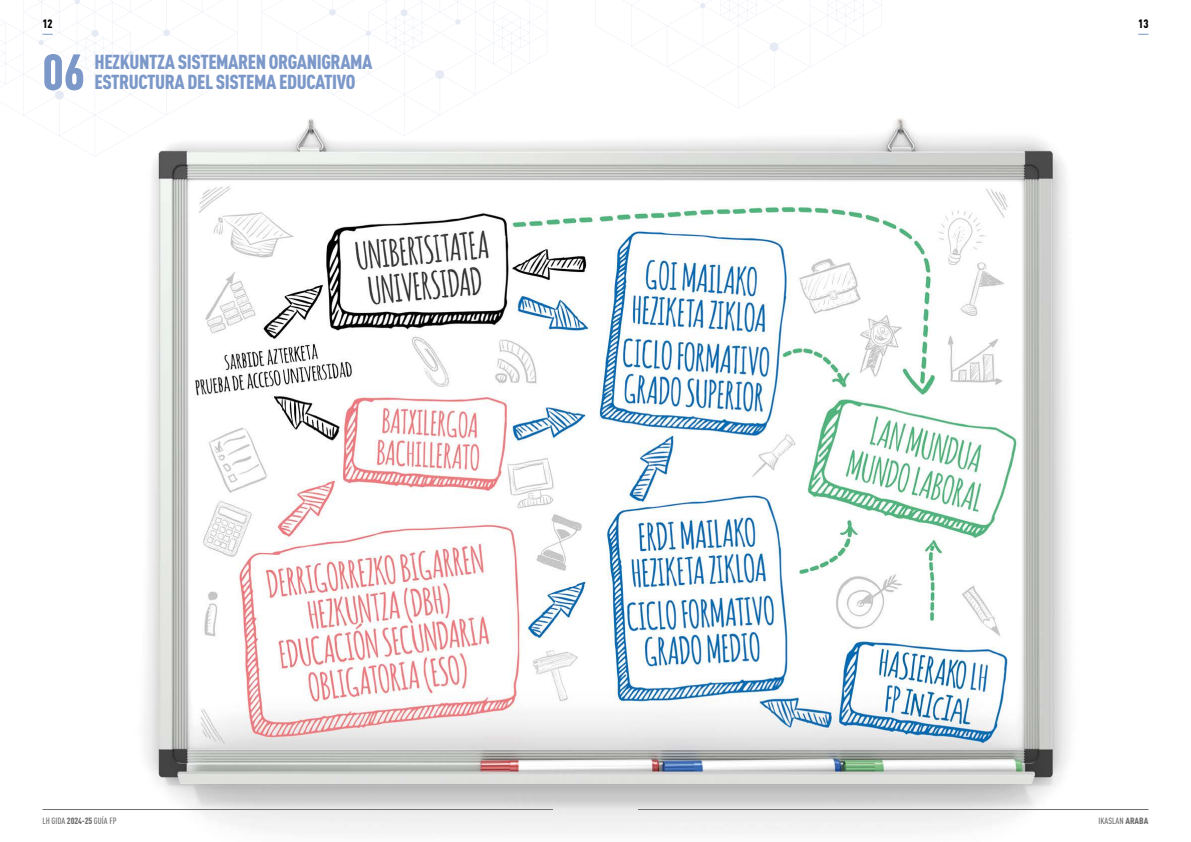
<style>
.page{position:relative;width:1191px;height:842px;background:#fff}
.page>*{position:absolute;margin:0;border:0;box-sizing:border-box;transform-origin:0 0}
.t1{font:900 condensed 50px "DIN Pro";color:#7b98c9}
.t2{font:900 condensed 20px "DIN Pro";letter-spacing:-.02em;color:#7b98c9}
.t3{font:900 condensed 12px "DIN Pro";color:#000}
.t4{font:500 condensed 9px "DIN Pro";color:#706f6f}
.s1{font-weight:900}
</style>
<div class="page">
<img style="left:42px;top:4px;width:1107px;height:829px">
<hr style="left:638px;top:809px;width:510px;height:1px;background:#706f6f">
<hr style="left:43px;top:809px;width:510px;height:1px;background:#706f6f">
<svg style="left:595px;top:0;width:286px;height:108px"></svg>
<svg style="left:261px;top:0;width:286px;height:136px"></svg>
<svg style="left:0;top:0;width:238px;height:157px"></svg>
<p class="t3" style="left:43px;top:15px;width:12px">12</p>
<p class="t3" style="left:1138px;top:15px;width:12px">13</p>
<p class="t2" style="left:94px;top:47px;width:280px">HEZKUNTZA SISTEMAREN ORGANIGRAMA</p>
<h1 class="t1" style="left:43px;top:33px;width:44px">06</h1>
<p class="t2" style="left:94px;top:67px;width:262px">ESTRUCTURA DEL SISTEMA EDUCATIVO</p>
<p class="t4" style="left:43px;top:814px;width:76px">LH GIDA <span class="s1">2024-25</span> GUÍA FP</p>
<p class="t4" style="left:1098px;top:814px;width:51px">IKASLAN <span class="s1">ARABA</span></p>
</div>
